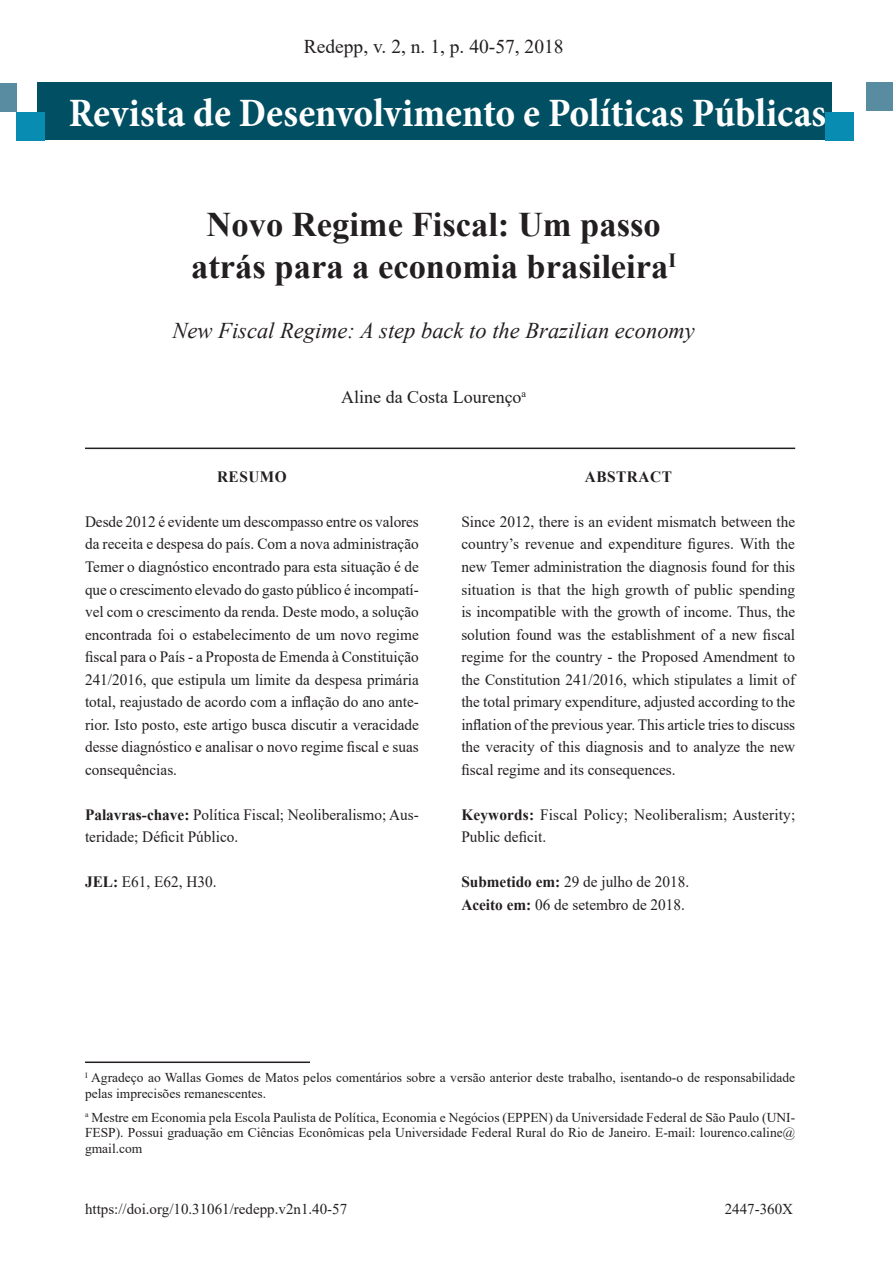
<style>
.page{position:relative;width:893px;height:1263px;background:#fff}
.page>*{position:absolute;margin:0;border:0;box-sizing:border-box;transform-origin:0 0}
.t1{font:700 condensed 40.8px "Minion Pro";color:#fff}
.t2{font:700 34.5px "Times New Roman";color:#231f20}
.t3{font:italic 22.5px "Times New Roman";color:#231f20}
.t4{font:19.5px "Times New Roman";color:#231f20}
.t5{font:18px "Times New Roman";color:#231f20}
.t6{font:15.75px/22.5px "Times New Roman";color:#231f20;text-align:justify}
.t7{font:700 15.75px "Times New Roman";letter-spacing:.035em;color:#231f20}
.t8{font:15px "Times New Roman";color:#231f20}
.Rodapé_DDI{font:13.5px/15.8px "Times New Roman";color:#231f20;text-align:justify}
.s1{font-weight:700}
</style>
<div class="page">
<div style="left:37px;top:82px;width:795px;height:58px;background:#004f62"></div>
<div style="left:16px;top:112px;width:29px;height:29px;background:#098cb1"></div>
<div style="left:0;top:83px;width:16px;height:29px;background:#598ca1"></div>
<div style="left:825px;top:112px;width:28px;height:29px;background:#098cb1"></div>
<div style="left:866px;top:83px;width:27px;height:28px;background:#598ca1"></div>
<hr style="left:85px;top:1061px;width:225px;height:2px;background:#231f20">
<hr style="left:85px;top:448px;width:710px;height:1px;background:#231f20">
<p class="t4" style="left:304px;top:32px;width:261px">Redepp, v. 2, n. 1, p. 40-57, 2018</p>
<p class="t1" style="left:69px;top:85px;width:759px">Revista de Desenvolvimento e Políticas Públicas</p>
<p class="t2" style="left:207px;top:200px;width:456px">Novo Regime Fiscal: Um passo</p>
<p class="t2" style="left:191px;top:242px;width:486px">atrás para a economia brasileira<sup>I</sup></p>
<p class="t3" style="left:173px;top:315px;width:524px">New Fiscal Regime: A step back to the Brazilian economy</p>
<p class="t5" style="left:341px;top:384px;width:187px">Aline da Costa Lourenço<sup>a</sup></p>
<p class="t7" style="left:217px;top:465px;width:71px">RESUMO</p>
<p class="t6" style="left:85px;top:510px;width:335px">Desde 2012 é evidente um descompasso entre os valores da receita e despesa do país. Com a nova administração Temer o diagnóstico encontrado para esta situação é de que o crescimento elevado do gasto público é incompatí&shy;vel com o crescimento da renda. Deste modo, a solução encontrada foi o estabelecimento de um novo regime fiscal para o País - a Proposta de Emenda à Constituição 241/2016, que estipula um limite da despesa primária total, reajustado de acordo com a inflação do ano ante&shy;rior. Isto posto, este artigo busca discutir a veracidade desse diagnóstico e analisar o novo regime fiscal e suas consequências.</p>
<p class="t6" style="left:85px;top:802px;width:335px"><span class="s1">Palavras-chave:</span> Política Fiscal; Neoliberalismo; Aus&shy;teridade; Déficit Público.</p>
<p class="t6" style="left:85px;top:870px;width:133px"><span class="s1">JEL:</span> E61, E62, H30.</p>
<p class="t7" style="left:585px;top:465px;width:88px">ABSTRACT</p>
<p class="t6" style="left:461px;top:510px;width:335px">Since 2012, there is an evident mismatch between the country’s revenue and expenditure figures. With the new Temer administration the diagnosis found for this situation is that the high growth of public spending is incompatible with the growth of income. Thus, the solution found was the establishment of a new fiscal regime for the country - the Proposed Amendment to the Constitution 241/2016, which stipulates a limit of the total primary expenditure, adjusted according to the inflation of the previous year. This article tries to discuss the veracity of this diagnosis and to analyze the new fiscal regime and its consequences.</p>
<p class="t6" style="left:461px;top:802px;width:335px"><span class="s1">Keywords:</span> Fiscal Policy; Neoliberalism; Austerity;<br>Public deficit.</p>
<p class="t6" style="left:461px;top:870px;width:229px"><span class="s1">Submetido em:</span> 29 de julho de 2018.</p>
<p class="t6" style="left:461px;top:892px;width:225px"><span class="s1">Aceito em:</span> 06 de setembro de 2018.</p>
<p class="Rodapé_DDI" style="left:85px;top:1069px;width:712px"><sup>I</sup> Agradeço ao Wallas Gomes de Matos pelos comentários sobre a versão anterior deste trabalho, isentando-o de responsabilidade pelas imprecisões remanescentes.</p>
<p class="Rodapé_DDI" style="left:85px;top:1109px;width:712px"><sup>a</sup> Mestre em Economia pela Escola Paulista de Política, Economia e Negócios (EPPEN) da Universidade Federal de São Paulo (UNI-FESP). Possui graduação em Ciências Econômicas pela Universidade Federal Rural do Rio de Janeiro. E-mail: lourenco.caline@ gmail.com</p>
<p class="t8" style="left:85px;top:1198px;width:264px">https://doi.org/10.31061/redepp.v2n1.40-57</p>
<p class="t8" style="left:725px;top:1198px;width:70px">2447-360X</p>
</div>
